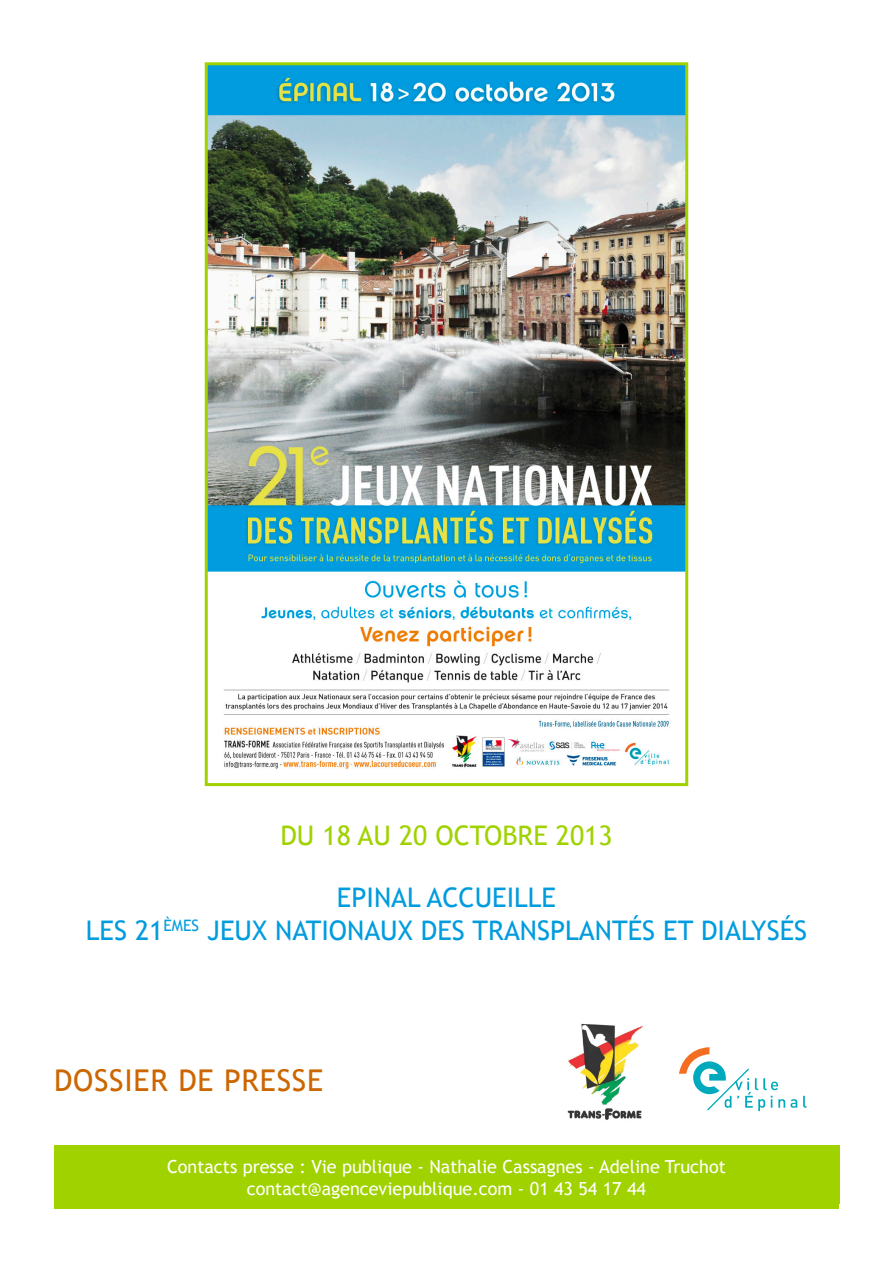
<style>
.page{position:relative;width:893px;height:1263px;background:#fff}
.page>*{position:absolute;margin:0;border:0;box-sizing:border-box;transform-origin:0 0}
.t1{font:30px "Trebuchet MS";letter-spacing:.025em;color:#c60}
.t2{font:27px "Trebuchet MS";color:#019cde}
.t3{font:27px "Trebuchet MS";color:#a0d200}
.t4{font:18px "Trebuchet MS";color:#fff}
</style>
<div class="page">
<img style="left:567px;top:1023px;width:76px;height:97px">
<div style="left:54px;top:1145px;width:786px;height:59px;background:#a0d200"></div>
<div style="left:54px;top:1160px;width:785px;height:49px;background:#a0d200"></div>
<img style="left:209px;top:66px;width:475px;height:703px">
<div style="left:205px;top:62px;width:483px;height:724px;border:3px solid #a0d200"></div>
<svg style="left:803px;top:1096px;width:3px;height:12px"></svg>
<svg style="left:679px;top:1047px;width:118px;height:64px"></svg>
<p class="t3" style="left:280px;top:819px;width:334px">DU 18 AU 20 OCTOBRE 2013</p>
<p class="t2" style="left:337px;top:881px;width:220px">EPINAL ACCUEILLE</p>
<p class="t2" style="left:86px;top:914px;width:723px">LES 21<sup>ÈMES</sup> JEUX NATIONAUX DES TRANSPLANTÉS ET DIALYSÉS</p>
<p class="t1" style="left:54px;top:1063px;width:271px">DOSSIER DE PRESSE</p>
<p class="t4" style="left:167px;top:1156px;width:560px">Contacts presse : Vie publique - Nathalie Cassagnes - Adeline Truchot</p>
<p class="t4" style="left:247px;top:1177px;width:401px">contact@agenceviepublique.com - 01 43 54 17 44</p>
</div>
